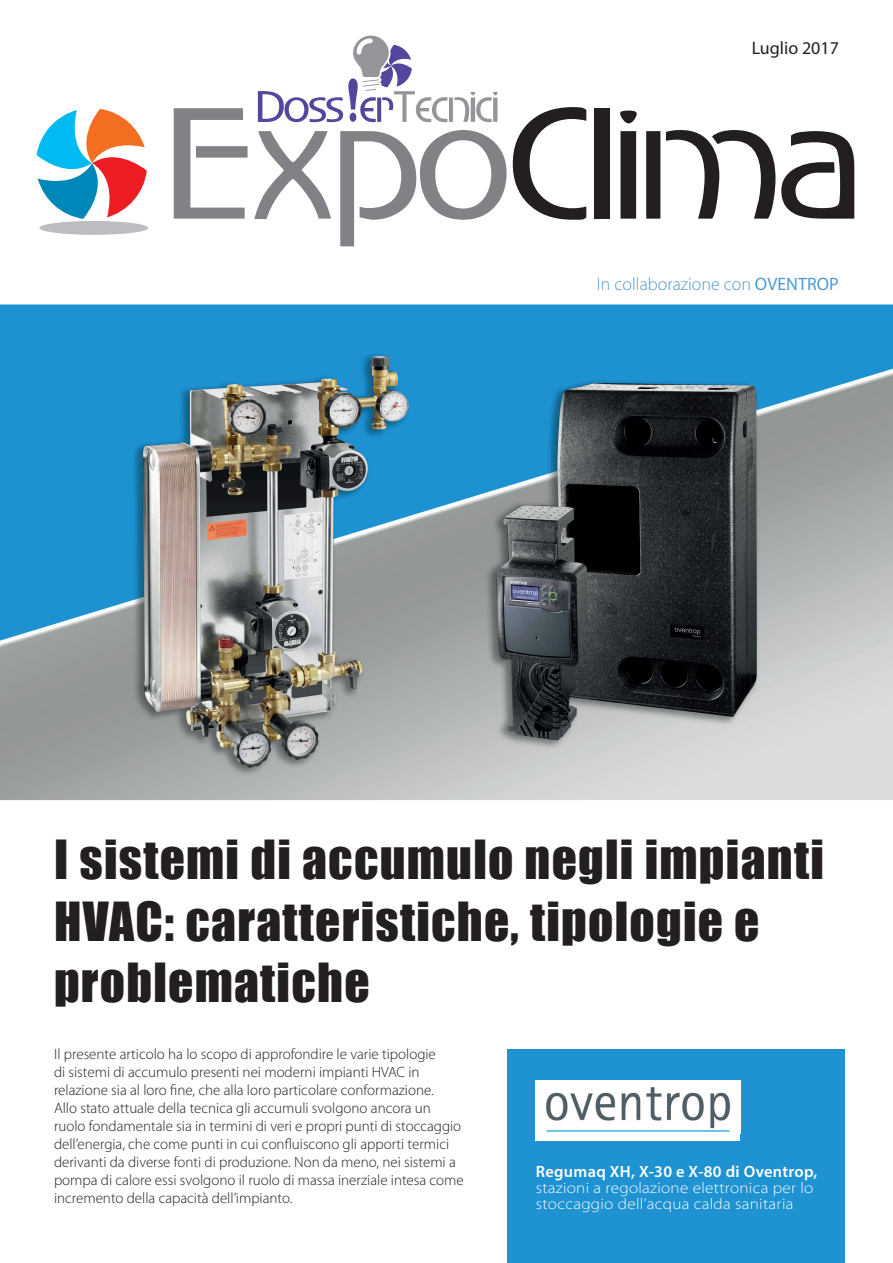
<style>
.page{position:relative;width:893px;height:1263px;background:#fff}
.page>*{position:absolute;margin:0;border:0;box-sizing:border-box;transform-origin:0 0}
.t1{font:49.5px/61.5px "Impact";letter-spacing:.025em;color:#231f20}
.t2{font:300 18px "Myriad Pro";color:#4e9bd4}
.t3{font:18px "Myriad Pro";color:#231f20}
.t4{font:600 16.35px "Myriad Pro";letter-spacing:.02em;color:#fff}
.t5{font:300 semi-expanded 15.45px/16.4px "Myriad Pro";letter-spacing:.02em;color:#fff}
.t6{font:300 15px/18px "Myriad Pro";color:#231f20}
.s1{font-weight:400}
</style>
<div class="page">
<svg style="left:258px;top:35px;width:240px;height:87px"></svg>
<svg style="left:174px;top:108px;width:74px;height:111px"></svg>
<svg style="left:254px;top:131px;width:77px;height:88px"></svg>
<svg style="left:340px;top:130px;width:167px;height:116px"></svg>
<svg style="left:513px;top:107px;width:73px;height:113px"></svg>
<div style="left:595px;top:108px;width:15px;height:111px;background:#231f20"></div>
<svg style="left:620px;top:111px;width:17px;height:108px;background:#484546"></svg>
<svg style="left:646px;top:130px;width:129px;height:89px"></svg>
<svg style="left:781px;top:131px;width:73px;height:88px"></svg>
<div style="left:39px;top:221px;width:109px;height:14px;background:#bcbdc0;border-radius:50%"></div>
<svg style="left:37px;top:109px;width:110px;height:110px"></svg>
<svg style="left:0;top:304px;width:893px;height:497px;background:#6a8d9f"></svg>
<div style="left:508px;top:1049px;width:337px;height:214px;background:#1f92d1"></div>
<div style="left:536px;top:1080px;width:204px;height:61px;background:#fff"></div>
<img style="left:546px;top:1087px;width:185px;height:45px">
<p class="t3" style="left:752px;top:37px;width:89px">Luglio 2017</p>
<p class="t2" style="left:597px;top:274px;width:243px">In collaborazione con <span class="s1">OVENTROP</span></p>
<h1 class="t1" style="left:54px;top:828px;width:771px">I sistemi di accumulo negli impianti<br>HVAC: caratteristiche, tipologie e problematiche</h1>
<p class="t6" style="left:54px;top:1045px;width:411px">Il presente articolo ha lo scopo di approfondire le varie tipologie<br>di sistemi di accumulo presenti nei moderni impianti HVAC in relazione sia al loro fine, che alla loro particolare conformazione.<br>Allo stato attuale della tecnica gli accumuli svolgono ancora un ruolo fondamentale sia in termini di veri e propri punti di stoccaggio dell’energia, che come punti in cui confluiscono gli apporti termici derivanti da diverse fonti di produzione. Non da meno, nei sistemi a pompa di calore essi svolgono il ruolo di massa inerziale intesa come incremento della capacità dell’impianto.</p>
<p class="t4" style="left:536px;top:1161px;width:283px">Regumaq XH, X-30 e X-80 di Oventrop,</p>
<p class="t5" style="left:536px;top:1180px;width:279px">stazioni a regolazione elettronica per lo stoccaggio dell’acqua calda sanitaria</p>
</div>
